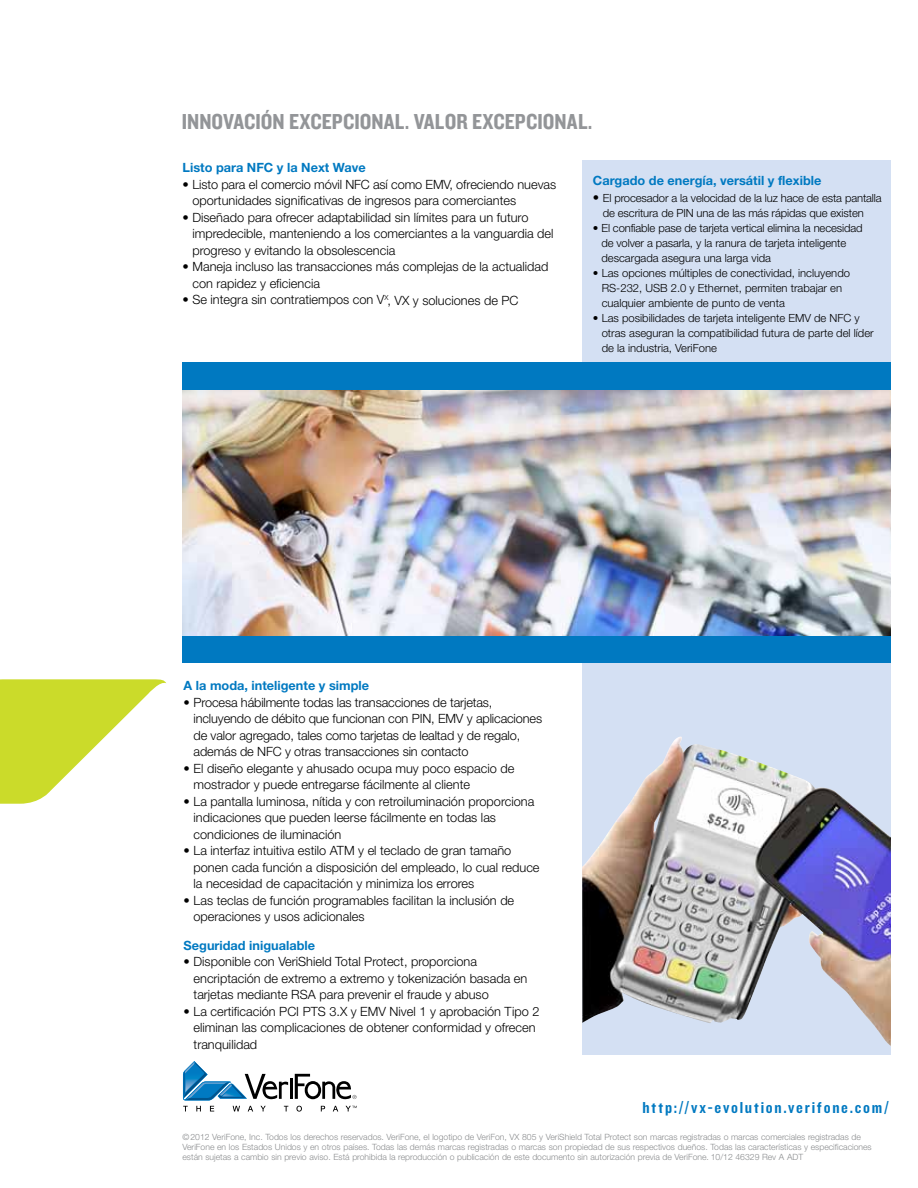
<style>
.page{position:relative;width:918px;height:1188px;background:#fff}
.page>*{position:absolute;margin:0;border:0;box-sizing:border-box;transform-origin:0 0}
.t1{font:22.5px "Knockout HTF50 Welterweight";color:#939598}
.t2{font:16.5px "Knockout HTF50 Welterweight";letter-spacing:.11em;color:#0079c1}
.t3{font:300 12.75px/16.5px "Helvetica Neue";color:#000}
.t4{font:700 12.75px "Helvetica Neue";color:#0079c1}
.t5{font:300 11.25px/15px "Helvetica Neue";color:#000}
.t6{font:300 8.7px/10.2px "Helvetica Neue";color:#8a8c8e}
.s1{font-size:12.75px}
</style>
<div class="page">
<div style="left:582px;top:160px;width:309px;height:895px;background:#d4e0f3"></div>
<svg style="left:196px;top:1106px;width:5px;height:5px"></svg>
<svg style="left:210px;top:1106px;width:4px;height:5px"></svg>
<svg style="left:233px;top:1106px;width:7px;height:5px"></svg>
<svg style="left:248px;top:1106px;width:5px;height:5px"></svg>
<svg style="left:260px;top:1106px;width:6px;height:5px"></svg>
<svg style="left:284px;top:1106px;width:4px;height:5px"></svg>
<svg style="left:296px;top:1106px;width:6px;height:6px"></svg>
<svg style="left:321px;top:1106px;width:4px;height:5px"></svg>
<svg style="left:333px;top:1106px;width:5px;height:5px"></svg>
<svg style="left:346px;top:1106px;width:11px;height:5px"></svg>
<svg style="left:183px;top:1061px;width:174px;height:39px"></svg>
<img style="left:582px;top:737px;width:309px;height:309px">
<svg style="left:0;top:679px;width:166px;height:125px"></svg>
<div style="left:183px;top:634px;width:708px;height:28px;background:#0079c1"></div>
<div style="left:183px;top:363px;width:708px;height:28px;background:#0079c1"></div>
<img style="left:183px;top:391px;width:708px;height:244px">
<h1 class="t1" style="left:182px;top:110px;width:412px">INNOVACIÓN EXCEPCIONAL. VALOR EXCEPCIONAL.</h1>
<p class="t4" style="left:183px;top:160px;width:185px">Listo para NFC y la Next Wave</p>
<p class="t3" style="left:192px;top:176px;width:365px;text-indent:-10px">• Listo para el comercio móvil NFC así como EMV, ofreciendo nuevas oportunidades significativas de ingresos para comerciantes</p>
<p class="t3" style="left:192px;top:209px;width:363px;text-indent:-10px">• Diseñado para ofrecer adaptabilidad sin límites para un futuro impredecible, manteniendo a los comerciantes a la vanguardia del progreso y evitando la obsolescencia</p>
<p class="t3" style="left:192px;top:258px;width:358px;text-indent:-10px">• Maneja incluso las transacciones más complejas de la actualidad con rapidez y eficiencia</p>
<p class="t3" style="left:183px;top:291px;width:337px">• Se integra sin contratiempos con V<sup>X</sup>, VX y soluciones de PC</p>
<p class="t4" style="left:593px;top:173px;width:230px">Cargado de energía, versátil y flexible</p>
<p class="t5" style="left:603px;top:190px;width:280px;text-indent:-10px"><span class="s1">•</span> El procesador a la velocidad de la luz hace de esta pantalla de escritura de PIN una de las más rápidas que existen</p>
<p class="t5" style="left:601px;top:220px;width:263px;text-indent:-9px">• El confiable pase de tarjeta vertical elimina la necesidad de volver a pasarla, y la ranura de tarjeta inteligente descargada asegura una larga vida</p>
<p class="t5" style="left:602px;top:265px;width:250px;text-indent:-9px">• Las opciones múltiples de conectividad, incluyendo<br>RS-232, USB 2.0 y Ethernet, permiten trabajar en cualquier ambiente de punto de venta</p>
<p class="t5" style="left:602px;top:310px;width:274px;text-indent:-9px">• Las posibilidades de tarjeta inteligente EMV de NFC y otras aseguran la compatibilidad futura de parte del líder de la industria, VeriFone</p>
<p class="t4" style="left:184px;top:678px;width:187px">A la moda, inteligente y simple</p>
<p class="t3" style="left:194px;top:694px;width:350px;text-indent:-10px">• Procesa hábilmente todas las transacciones de tarjetas, incluyendo de débito que funcionan con PIN, EMV y aplicaciones de valor agregado, tales como tarjetas de lealtad y de regalo, además de NFC y otras transacciones sin contacto</p>
<p class="t3" style="left:194px;top:760px;width:322px;text-indent:-10px">• El diseño elegante y ahusado ocupa muy poco espacio de mostrador y puede entregarse fácilmente al cliente</p>
<p class="t3" style="left:194px;top:793px;width:342px;text-indent:-10px">• La pantalla luminosa, nítida y con retroiluminación proporciona indicaciones que pueden leerse fácilmente en todas las condiciones de iluminación</p>
<p class="t3" style="left:194px;top:842px;width:348px;text-indent:-10px">• La interfaz intuitiva estilo ATM y el teclado de gran tamaño ponen cada función a disposición del empleado, lo cual reduce la necesidad de capacitación y minimiza los errores</p>
<p class="t3" style="left:194px;top:892px;width:322px;text-indent:-10px">• Las teclas de función programables facilitan la inclusión de operaciones y usos adicionales</p>
<p class="t4" style="left:184px;top:937px;width:133px">Seguridad inigualable</p>
<p class="t3" style="left:194px;top:953px;width:335px;text-indent:-10px">• Disponible con VeriShield Total Protect, proporciona encriptación de extremo a extremo y tokenización basada en tarjetas mediante RSA para prevenir el fraude y abuso</p>
<p class="t3" style="left:194px;top:1003px;width:347px;text-indent:-10px">• La certificación PCI PTS 3.X y EMV Nivel 1 y aprobación Tipo 2 eliminan las complicaciones de obtener conformidad y ofrecen tranquilidad</p>
<p class="t2" style="left:642px;top:1099px;width:248px">http://vx-evolution.verifone.com/</p>
<p class="t6" style="left:183px;top:1131px;width:691px">©2012 VeriFone, Inc. Todos los derechos reservados. VeriFone, el logotipo de VeriFon, VX 805 y VeriShield Total Protect son marcas registradas o marcas comerciales registradas de<br>VeriFone en los Estados Unidos y en otros países. Todas las demás marcas registradas o marcas son propiedad de sus respectivos dueños. Todas las características y especificaciones están sujetas a cambio sin previo aviso. Está prohibida la reproducción o publicación de este documento sin autorización previa de VeriFone. 10/12 46329 Rev A ADT</p>
</div>
